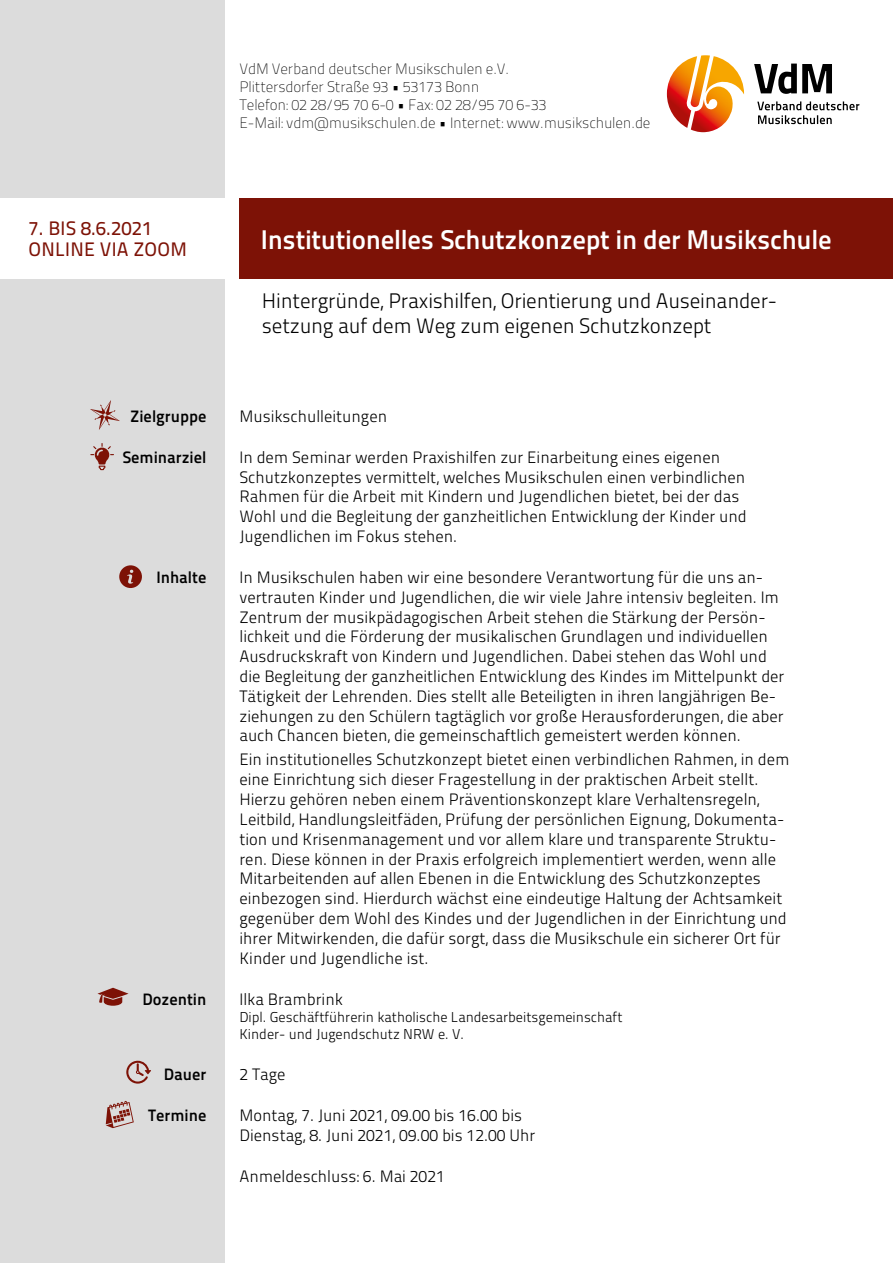
<style>
.page{position:relative;width:893px;height:1263px;background:#fff}
.page>*{position:absolute;margin:0;border:0;box-sizing:border-box;transform-origin:0 0}
.t1{font:27px "Titillium Maps 26 L 750 wt";letter-spacing:-.01em;color:#fff}
.t2{font:21px/25.2px "Titillium Maps 26 L 250 wt";letter-spacing:-.01em;color:#000}
.t3{font:19.5px/21px "Titillium Maps 26 L 500 wt";letter-spacing:.01em;color:#7d1206}
.t4{font:16.5px/19.8px "Titillium Maps 26 L 250 wt";color:#000}
.t5{font:16.5px "Titillium Maps 26 L 750 wt";color:#000}
.t6{font:15px/18px "Titillium Maps 26 L 1 wt";letter-spacing:-.01em;color:#000}
.t7{font:14.25px/17.1px "Titillium Maps 26 L 250 wt";color:#000}
</style>
<div class="page">
<div style="left:0;top:0;width:224px;height:1263px;background:#dcdcdc"></div>
<svg style="left:90px;top:400px;width:30px;height:30px"></svg>
<svg style="left:119px;top:565px;width:23px;height:23px"></svg>
<svg style="left:97px;top:988px;width:32px;height:18px"></svg>
<svg style="left:126px;top:1061px;width:25px;height:22px"></svg>
<svg style="left:106px;top:1101px;width:28px;height:27px"></svg>
<img style="left:667px;top:55px;width:77px;height:77px">
<svg style="left:757px;top:101px;width:102px;height:23px"></svg>
<svg style="left:754px;top:64px;width:78px;height:30px"></svg>
<div style="left:240px;top:198px;width:653px;height:81px;background:#7d1206"></div>
<div style="left:0;top:198px;width:234px;height:81px;background:#fff"></div>
<svg style="left:91px;top:443px;width:22px;height:28px"></svg>
<p class="t3" style="left:28px;top:217px;width:160px">7. BIS 8.6.2021<br>ONLINE VIA ZOOM</p>
<p class="t6" style="left:240px;top:59px;width:412px">VdM Verband deutscher Musikschulen e.V.<br>Plittersdorfer Straße 93 • 53173 Bonn<br>Telefon: 02 28/95 70 6-0 • Fax: 02 28/95 70 6-33<br>E-Mail: vdm@musikschulen.de • Internet: www.musikschulen.de</p>
<h1 class="t1" style="left:261px;top:218px;width:572px">Institutionelles Schutzkonzept in der Musikschule</h1>
<p class="t2" style="left:262px;top:287px;width:517px">Hintergründe, Praxishilfen, Orientierung und Auseinander&shy;setzung auf dem Weg zum eigenen Schutzkonzept</p>
<p class="t5" style="left:130px;top:403px;width:78px">Zielgruppe</p>
<p class="t4" style="left:239px;top:405px;width:149px">Musikschulleitungen</p>
<p class="t5" style="left:122px;top:444px;width:86px">Seminarziel</p>
<p class="t4" style="left:239px;top:446px;width:509px">In dem Seminar werden Praxishilfen zur Einarbeitung eines eigenen Schutzkonzeptes vermittelt, welches Musikschulen einen verbindlichen Rahmen für die Arbeit mit Kindern und Jugendlichen bietet, bei der das Wohl und die Begleitung der ganzheitlichen Entwicklung der Kinder und Jugendlichen im Fokus stehen.</p>
<p class="t5" style="left:156px;top:565px;width:52px">Inhalte</p>
<p class="t4" style="left:239px;top:566px;width:547px">In Musikschulen haben wir eine besondere Verantwortung für die uns an&shy;vertrauten Kinder und Jugendlichen, die wir viele Jahre intensiv begleiten. Im Zentrum der musikpädagogischen Arbeit stehen die Stärkung der Persön&shy;lichkeit und die Förderung der musikalischen Grundlagen und individuellen Ausdruckskraft von Kindern und Jugendlichen. Dabei stehen das Wohl und die Begleitung der ganzheitlichen Entwicklung des Kindes im Mittelpunkt der Tätigkeit der Lehrenden. Dies stellt alle Beteiligten in ihren langjährigen Be&shy;ziehungen zu den Schülern tagtäglich vor große Herausforderungen, die aber auch Chancen bieten, die gemeinschaftlich gemeistert werden können.</p>
<p class="t4" style="left:239px;top:749px;width:551px">Ein institutionelles Schutzkonzept bietet einen verbindlichen Rahmen, in dem eine Einrichtung sich dieser Fragestellung in der praktischen Arbeit stellt.<br>Hierzu gehören neben einem Präventionskonzept klare Verhaltensregeln, Leitbild, Handlungsleitfäden, Prüfung der persönlichen Eignung, Dokumenta&shy;tion und Krisenmanagement und vor allem klare und transparente Struktu&shy;ren. Diese können in der Praxis erfolgreich implementiert werden, wenn alle Mitarbeitenden auf allen Ebenen in die Entwicklung des Schutzkonzeptes einbezogen sind. Hierdurch wächst eine eindeutige Haltung der Achtsamkeit gegenüber dem Wohl des Kindes und der Jugendlichen in der Einrichtung und ihrer Mitwirkenden, die dafür sorgt, dass die Musikschule ein sicherer Ort für Kinder und Jugendliche ist.</p>
<p class="t5" style="left:142px;top:986px;width:66px">Dozentin</p>
<p class="t4" style="left:239px;top:988px;width:105px">Ilka Brambrink</p>
<p class="t7" style="left:239px;top:1007px;width:385px">Dipl. Geschäftführerin katholische Landesarbeitsgemeinschaft<br>Kinder- und Jugendschutz NRW e. V.</p>
<p class="t5" style="left:164px;top:1061px;width:44px">Dauer</p>
<p class="t4" style="left:239px;top:1063px;width:48px">2 Tage</p>
<p class="t5" style="left:148px;top:1102px;width:60px">Termine</p>
<p class="t4" style="left:239px;top:1104px;width:297px">Montag, 7. Juni 2021, 09.00 bis 16.00 bis<br>Dienstag, 8. Juni 2021, 09.00 bis 12.00 Uhr</p>
<p class="t4" style="left:239px;top:1165px;width:207px">Anmeldeschluss: 6. Mai 2021</p>
</div>
